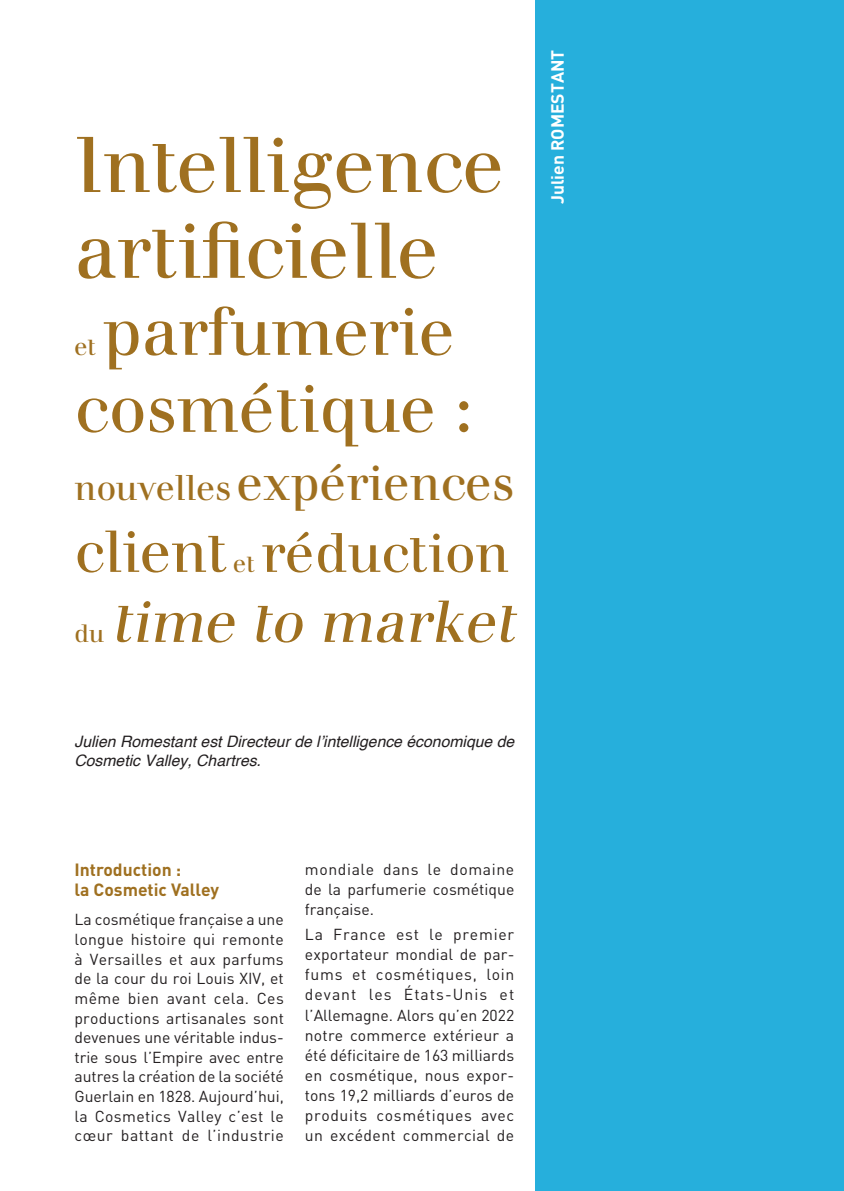
<style>
.page{position:relative;width:844px;height:1191px;background:#fff}
.page>*{position:absolute;margin:0;border:0;box-sizing:border-box;transform-origin:0 0}
.t1{font:77px "Apfelbaum";color:#9f7020}
.t2{font:66.5px/77px "Apfelbaum";color:#9f7020;text-align:center}
.t3{font:italic 57.75px "Apfelbaum";color:#9f7020}
.t4{font:54.25px "Apfelbaum";color:#9f7020}
.t5{font:49px "Apfelbaum";color:#9f7020}
.t6{font:24.5px "Apfelbaum";color:#9f7020}
.t7{font:700 17.5px/19.6px "DINOT";color:#9f7020}
.t8{font:700 17.5px "DINOT";color:#fff}
.t9{font:15.75px/20.1px "DINOT";letter-spacing:.025em;color:#231f20;text-align:justify}
.t10{font:italic 15.75px/19.2px "Helvetica";color:#231f20}
.s1{font-size:35px}
.s2{font-size:57.75px}
.s3{font-size:24.5px}
</style>
<div class="page">
<div style="left:535px;top:0;width:308px;height:1191px;background:#26afdc"></div>
<h1 class="t1" style="left:74px;top:119px;width:431px">Intelligence</h1>
<h1 class="t1" style="left:74px;top:204px;width:365px">artificielle</h1>
<h2 class="t2" style="left:74px;top:293px;width:399px">parfumerie cosmétique :</h2>
<h3 class="t5" style="left:74px;top:453px;width:441px"><span class="s1">nouvelles</span>expériences</h3>
<h3 class="t4" style="left:74px;top:520px;width:436px"><span class="s2">client</span> <span class="s3">et</span> réduction</h3>
<h3 class="t6" style="left:74px;top:331px;width:23px">et</h3>
<h3 class="t6" style="left:74px;top:618px;width:31px">du</h3>
<h3 class="t3" style="left:111px;top:587px;width:417px">time to market</h3>
<p class="t8" style="left:546px;top:204px;width:156px;rotate:-90deg">Julien ROMESTANT</p>
<p class="t10" style="left:74px;top:732px;width:441px">Julien Romestant est Directeur de l’intelligence économique de<br>Cosmetic Valley, Chartres.</p>
<p class="t7" style="left:74px;top:859px;width:146px">Introduction :<br>la Cosmetic Valley</p>
<p class="t9" style="left:74px;top:909px;width:211px;line-height:19.6px">La cosmétique française a une longue histoire qui remonte à Versailles et aux parfums de la cour du roi Louis XIV, et même bien avant cela. Ces productions artisanales sont devenues une véritable indus&shy;trie sous l’Empire avec entre autres la création de la société Guerlain en 1828. Aujourd’hui, la Cosmetics Valley c’est le cœur battant de l’industrie</p>
<p class="t9" style="left:305px;top:858px;width:211px">mondiale dans le domaine de la parfumerie cosmétique française.</p>
<p class="t9" style="left:305px;top:924px;width:211px">La France est le premier exportateur mondial de par&shy;fums et cosmétiques, loin devant les États-Unis et l’Allemagne. Alors qu’en 2022 notre commerce extérieur a été déficitaire de 163 milliards en cosmétique, nous expor&shy;tons 19,2 milliards d’euros de produits cosmétiques avec un excédent commercial de</p>
</div>
